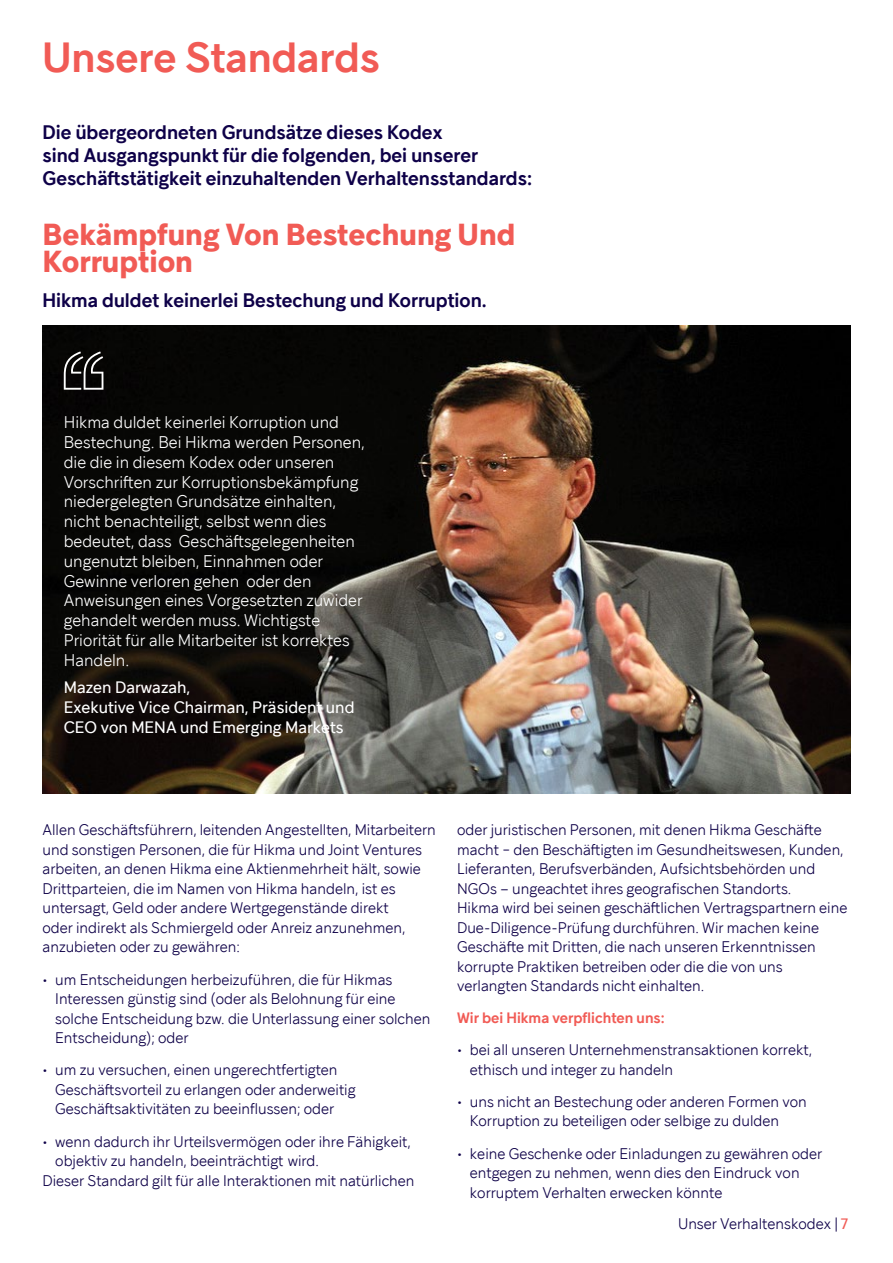
<style>
.page{position:relative;width:893px;height:1263px;background:#fff}
.page>*{position:absolute;margin:0;border:0;box-sizing:border-box;transform-origin:0 0}
.t1{font:600 42px "Guillon";color:#f15b55}
.t2{font:700 30px/27px "Guillon";color:#f15b55}
.t3{font:600 19.5px/23.4px "Guillon";color:#0e0048}
.t4{font:300 16.5px/19.8px "Guillon";color:#fff}
.t5{font:16.5px/19.8px "Guillon";color:#fff}
.t6{font:300 15px/19.5px "Guillon";color:#0e0048}
.t7{font:600 15px "Guillon";color:#f15b55}
.s1{font-weight:400;color:#f15b55}
</style>
<div class="page">
<img style="left:43px;top:326px;width:807px;height:468px">
<svg style="left:64px;top:351px;width:39px;height:39px;background:#41403f"></svg>
<h1 class="t1" style="left:43px;top:31px;width:339px">Unsere Standards</h1>
<h3 class="t3" style="left:43px;top:119px;width:491px">Die übergeordneten Grundsätze dieses Kodex<br>sind Ausgangspunkt für die folgenden, bei unserer<br>Geschäftstätigkeit einzuhaltenden Verhaltensstandards:</h3>
<h2 class="t2" style="left:43px;top:220px;width:474px">Bekämpfung Von Bestechung Und<br>Korruption</h2>
<h3 class="t3" style="left:43px;top:288px;width:446px">Hikma duldet keinerlei Bestechung und Korruption.</h3>
<p class="t4" style="left:64px;top:412px;width:303px">Hikma duldet keinerlei Korruption und Bestechung. Bei Hikma werden Personen, die die in diesem Kodex oder unseren Vorschriften zur Korruptionsbekämpfung niedergelegten Grundsätze einhalten, nicht benachteiligt, selbst wenn dies bedeutet, dass Geschäftsgelegenheiten ungenutzt bleiben, Einnahmen oder Gewinne verloren gehen oder den Anweisungen eines Vorgesetzten zuwider gehandelt werden muss. Wichtigste Priorität für alle Mitarbeiter ist korrektes Handeln.</p>
<p class="t5" style="left:64px;top:677px;width:292px">Mazen Darwazah,<br>Exekutive Vice Chairman, Präsident und<br>CEO von MENA und Emerging Markets</p>
<p class="t6" style="left:43px;top:820px;width:395px">Allen Geschäftsführern, leitenden Angestellten, Mitarbeitern und sonstigen Personen, die für Hikma und Joint Ventures arbeiten, an denen Hikma eine Aktienmehrheit hält, sowie Drittparteien, die im Namen von Hikma handeln, ist es untersagt, Geld oder andere Wertgegenstände direkt<br>oder indirekt als Schmiergeld oder Anreiz anzunehmen, anzubieten oder zu gewähren:</p>
<p class="t6" style="left:55px;top:969px;width:377px;text-indent:-13px">• um Entscheidungen herbeizuführen, die für Hikmas Interessen günstig sind (oder als Belohnung für eine solche Entscheidung bzw. die Unterlassung einer solchen Entscheidung); oder</p>
<p class="t6" style="left:55px;top:1060px;width:302px;text-indent:-13px">• um zu versuchen, einen ungerechtfertigten<br>Geschäftsvorteil zu erlangen oder anderweitig<br>Geschäftsaktivitäten zu beeinflussen; oder</p>
<p class="t6" style="left:43px;top:1131px;width:370px">• wenn dadurch ihr Urteilsvermögen oder ihre Fähigkeit,</p>
<p class="t6" style="left:55px;top:1151px;width:265px">objektiv zu handeln, beeinträchtigt wird.</p>
<p class="t6" style="left:43px;top:1170px;width:373px">Dieser Standard gilt für alle Interaktionen mit natürlichen</p>
<p class="t6" style="left:457px;top:820px;width:392px">oder juristischen Personen, mit denen Hikma Geschäfte macht − den Beschäftigten im Gesundheitswesen, Kunden, Lieferanten, Berufsverbänden, Aufsichtsbehörden und NGOs – ungeachtet ihres geografischen Standorts.<br>Hikma wird bei seinen geschäftlichen Vertragspartnern eine Due-Diligence-Prüfung durchführen. Wir machen keine Geschäfte mit Dritten, die nach unseren Erkenntnissen korrupte Praktiken betreiben oder die die von uns verlangten Standards nicht einhalten.</p>
<p class="t7" style="left:457px;top:1008px;width:209px">Wir bei Hikma verpflichten uns:</p>
<p class="t6" style="left:470px;top:1040px;width:344px;text-indent:-13px">• bei all unseren Unternehmenstransaktionen korrekt, ethisch und integer zu handeln</p>
<p class="t6" style="left:470px;top:1091px;width:338px;text-indent:-13px">• uns nicht an Bestechung oder anderen Formen von<br>Korruption zu beteiligen oder selbige zu dulden</p>
<p class="t6" style="left:470px;top:1143px;width:354px;text-indent:-13px">• keine Geschenke oder Einladungen zu gewähren oder entgegen zu nehmen, wenn dies den Eindruck von korruptem Verhalten erwecken könnte</p>
<p class="t6" style="left:678px;top:1214px;width:172px">Unser Verhaltenskodex | <span class="s1">7</span></p>
</div>
